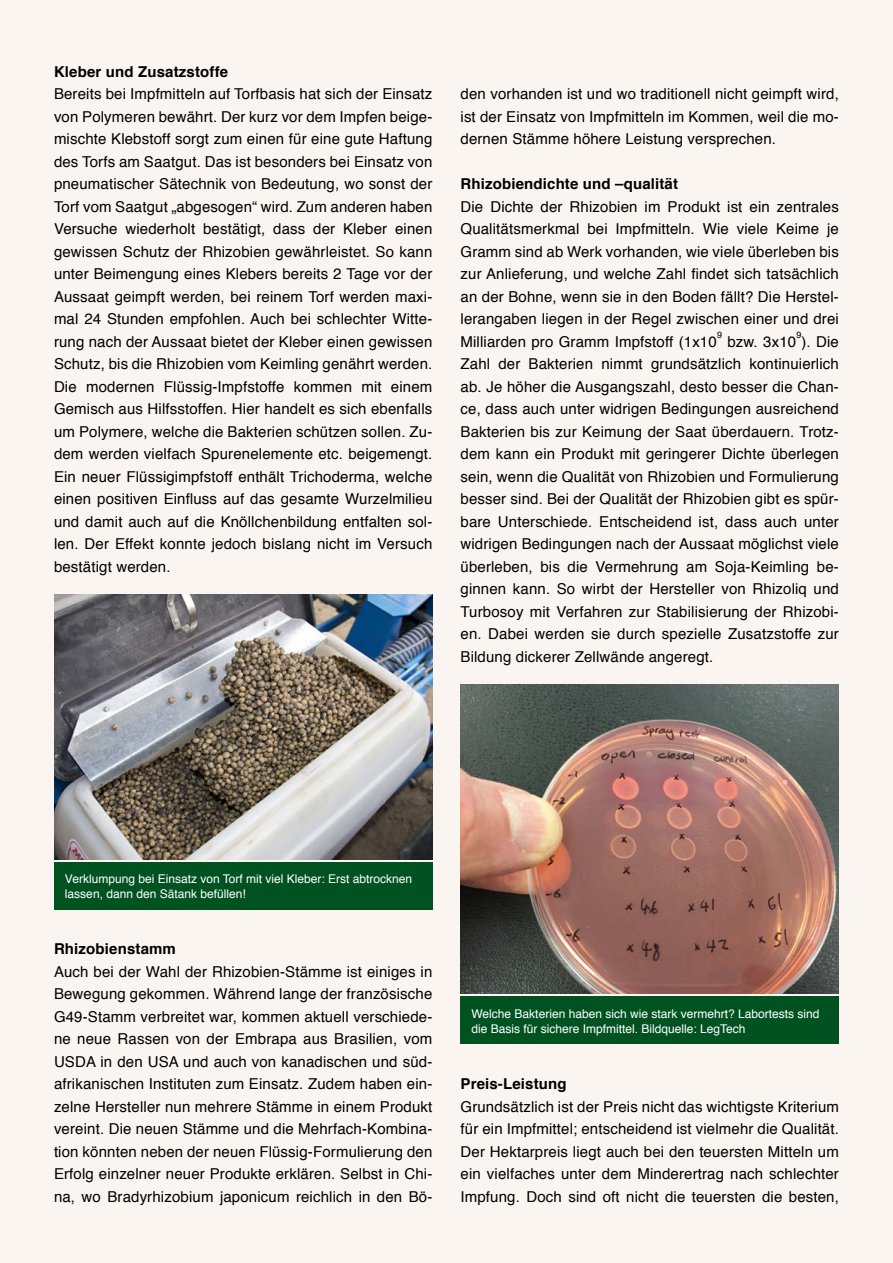
<style>
.page{position:relative;width:893px;height:1263px;background:#faf5f0}
.page>*{position:absolute;margin:0;border:0;box-sizing:border-box;transform-origin:0 0}
.t1{font:15px/22.5px "Helvetica";letter-spacing:.01em;color:#000;text-align:justify}
.t2{font:700 15px "Helvetica";letter-spacing:.01em;color:#000}
.t3{font:12px/15px "Helvetica";color:#fff}
.t4{font:9px "Helvetica";color:#000}
</style>
<div class="page">
<img style="left:54px;top:594px;width:378px;height:265px">
<div style="left:54px;top:862px;width:378px;height:48px;background:#005321"></div>
<div style="left:460px;top:996px;width:379px;height:48px;background:#005321"></div>
<img style="left:460px;top:684px;width:379px;height:310px">
<p class="t2" style="left:54px;top:59px;width:176px">Kleber und Zusatzstoffe</p>
<p class="t1" style="left:54px;top:83px;width:380px">Bereits bei Impfmitteln auf Torfbasis hat sich der Einsatz von Polymeren bewährt. Der kurz vor dem Impfen beige&shy;mischte Klebstoff sorgt zum einen für eine gute Haftung des Torfs am Saatgut. Das ist besonders bei Einsatz von pneumatischer Sätechnik von Bedeutung, wo sonst der Torf vom Saatgut „abgesogen“ wird. Zum anderen haben Versuche wiederholt bestätigt, dass der Kleber einen gewissen Schutz der Rhizobien gewährleistet. So kann unter Beimengung eines Klebers bereits 2 Tage vor der Aussaat geimpft werden, bei reinem Torf werden maxi&shy;mal 24 Stunden empfohlen. Auch bei schlechter Witte&shy;rung nach der Aussaat bietet der Kleber einen gewissen Schutz, bis die Rhizobien vom Keimling genährt werden.<br>Die modernen Flüssig-Impfstoffe kommen mit einem Gemisch aus Hilfsstoffen. Hier handelt es sich ebenfalls um Polymere, welche die Bakterien schützen sollen. Zu&shy;dem werden vielfach Spurenelemente etc. beigemengt.<br>Ein neuer Flüssigimpfstoff enthält Trichoderma, welche einen positiven Einfluss auf das gesamte Wurzelmilieu und damit auch auf die Knöllchenbildung entfalten sol&shy;len. Der Effekt konnte jedoch bislang nicht im Versuch bestätigt werden.</p>
<p class="t1" style="left:460px;top:83px;width:380px">den vorhanden ist und wo traditionell nicht geimpft wird, ist der Einsatz von Impfmitteln im Kommen, weil die mo&shy;dernen Stämme höhere Leistung versprechen.</p>
<p class="t2" style="left:460px;top:172px;width:219px">Rhizobiendichte und –qualität</p>
<p class="t1" style="left:460px;top:195px;width:380px">Die Dichte der Rhizobien im Produkt ist ein zentrales Qualitätsmerkmal bei Impfmitteln. Wie viele Keime je Gramm sind ab Werk vorhanden, wie viele überleben bis zur Anlieferung, und welche Zahl findet sich tatsächlich an der Bohne, wenn sie in den Boden fällt? Die Herstel&shy;lerangaben liegen in der Regel zwischen einer und drei Milliarden pro Gramm Impfstoff (1x10</p>
<p class="t4" style="left:796px;top:327px;width:7px">9</p>
<p class="t1" style="left:460px;top:353px;width:380px">Zahl der Bakterien nimmt grundsätzlich kontinuierlich ab. Je höher die Ausgangszahl, desto besser die Chan&shy;ce, dass auch unter widrigen Bedingungen ausreichend Bakterien bis zur Keimung der Saat überdauern. Trotz&shy;dem kann ein Produkt mit geringerer Dichte überlegen sein, wenn die Qualität von Rhizobien und Formulierung besser sind. Bei der Qualität der Rhizobien gibt es spür&shy;bare Unterschiede. Entscheidend ist, dass auch unter widrigen Bedingungen nach der Aussaat möglichst viele überleben, bis die Vermehrung am Soja-Keimling be&shy;ginnen kann. So wirbt der Hersteller von Rhizoliq und Turbosoy mit Verfahren zur Stabilisierung der Rhizobi&shy;en. Dabei werden sie durch spezielle Zusatzstoffe zur Bildung dickerer Zellwände angeregt.</p>
<p class="t4" style="left:717px;top:327px;width:7px">9</p>
<p class="t1" style="left:727px;top:330px;width:113px">bzw. 3x10 ). Die</p>
<p class="t3" style="left:65px;top:872px;width:349px">Verklumpung bei Einsatz von Torf mit viel Kleber: Erst abtrocknen lassen, dann den Sätank befüllen!</p>
<p class="t2" style="left:54px;top:937px;width:123px">Rhizobienstamm</p>
<p class="t1" style="left:54px;top:960px;width:380px">Auch bei der Wahl der Rhizobien-Stämme ist einiges in Bewegung gekommen. Während lange der französische G49-Stamm verbreitet war, kommen aktuell verschiede&shy;ne neue Rassen von der Embrapa aus Brasilien, vom USDA in den USA und auch von kanadischen und süd&shy;afrikanischen Instituten zum Einsatz. Zudem haben ein&shy;zelne Hersteller nun mehrere Stämme in einem Produkt vereint. Die neuen Stämme und die Mehrfach-Kombina&shy;tion könnten neben der neuen Flüssig-Formulierung den Erfolg einzelner neuer Produkte erklären. Selbst in Chi&shy;na, wo Bradyrhizobium japonicum reichlich in den Bö-</p>
<p class="t3" style="left:471px;top:1006px;width:349px">Welche Bakterien haben sich wie stark vermehrt? Labortests sind die Basis für sichere Impfmittel. Bildquelle: LegTech</p>
<p class="t2" style="left:460px;top:1072px;width:108px">Preis-Leistung</p>
<p class="t1" style="left:460px;top:1095px;width:380px">Grundsätzlich ist der Preis nicht das wichtigste Kriterium für ein Impfmittel; entscheidend ist vielmehr die Qualität.<br>Der Hektarpreis liegt auch bei den teuersten Mitteln um ein vielfaches unter dem Minderertrag nach schlechter Impfung. Doch sind oft nicht die teuersten die besten,</p>
</div>
